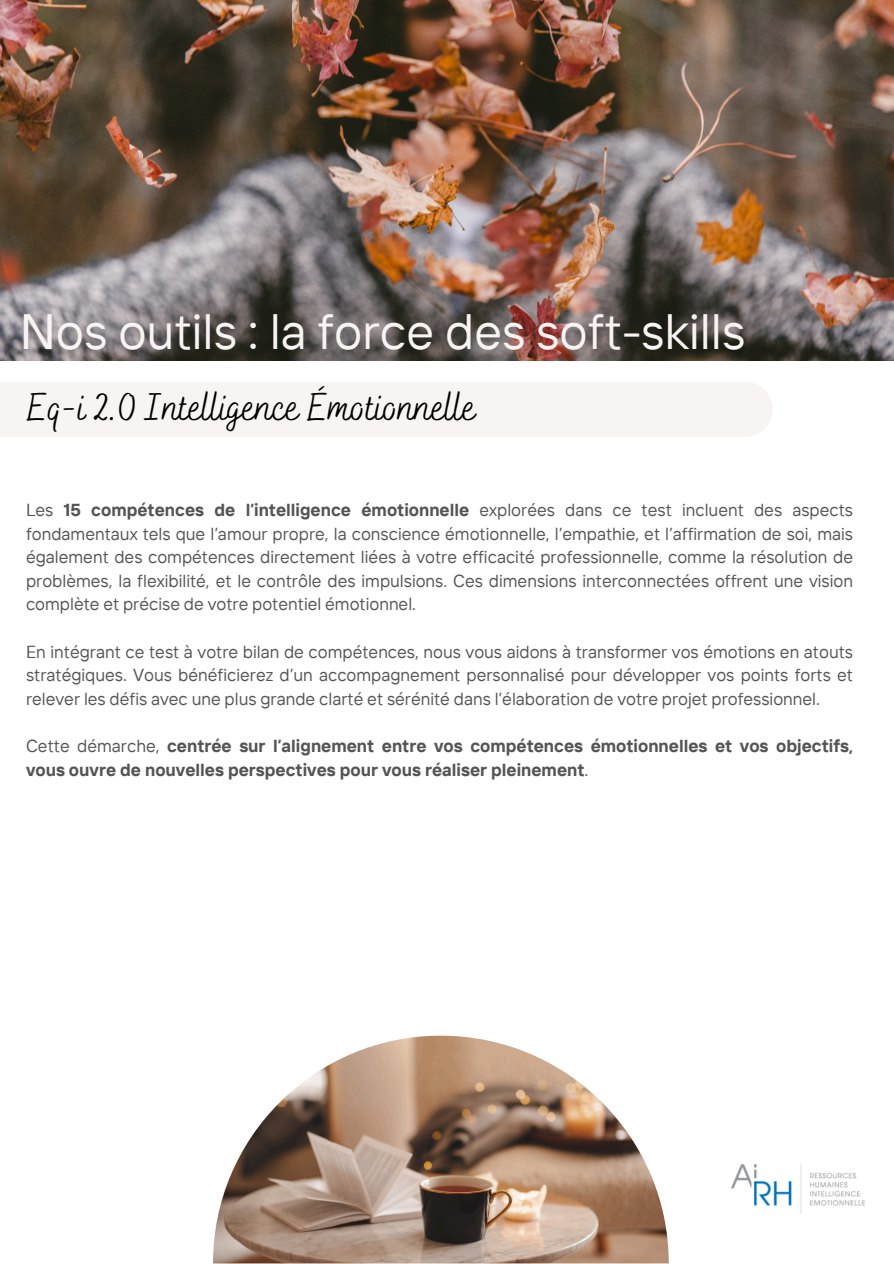
<style>
.page{position:relative;width:894px;height:1264px;background:#fff}
.page>*{position:absolute;margin:0;border:0;box-sizing:border-box;transform-origin:0 0}
.t1{font:49.5px "TT Interphases";color:#f9f4f4}
.t2{font:39px "Bakerie Smooth";color:#000}
.t3{font:17.4px/23.7px "TT Interphases";color:#545454;text-align:justify}
.t4{font:700 17.4px/23.7px "TT Interphases";color:#545454}
.s1{font-weight:700}
.s2{font-weight:400}
</style>
<div class="page">
<img style="left:0;top:0;width:893px;height:360px">
<img style="left:731px;top:1164px;width:133px;height:49px">
<div style="left:0;top:382px;width:772px;height:55px;background:#f9f4f4"></div>
<img style="left:213px;top:1035px;width:455px;height:228px">
<h1 class="t1" style="left:20px;top:300px;width:726px">Nos outils : la force des soft-skills</h1>
<h2 class="t2" style="left:27px;top:384px;width:450px">Eq-i 2.0 Intelligence Émotionnelle</h2>
<p class="t3" style="left:26px;top:497px;width:828px">Les <span class="s1">15 compétences de l’intelligence émotionnelle</span> explorées dans ce test incluent des aspects fondamentaux tels que l’amour propre, la conscience émotionnelle, l’empathie, et l’affirmation de soi, mais également des compétences directement liées à votre efficacité professionnelle, comme la résolution de problèmes, la flexibilité, et le contrôle des impulsions. Ces dimensions interconnectées offrent une vision complète et précise de votre potentiel émotionnel.</p>
<p class="t3" style="left:26px;top:639px;width:828px">En intégrant ce test à votre bilan de compétences, nous vous aidons à transformer vos émotions en atouts stratégiques. Vous bénéficierez d’un accompagnement personnalisé pour développer vos points forts et relever les défis avec une plus grande clarté et sérénité dans l’élaboration de votre projet professionnel.</p>
<p class="t4" style="left:26px;top:734px;width:828px"><span class="s2">Cette démarche,</span> centrée sur l’alignement entre vos compétences émotionnelles et vos objectifs, vous ouvre de nouvelles perspectives pour vous réaliser pleinement<span class="s2">.</span></p>
</div>
